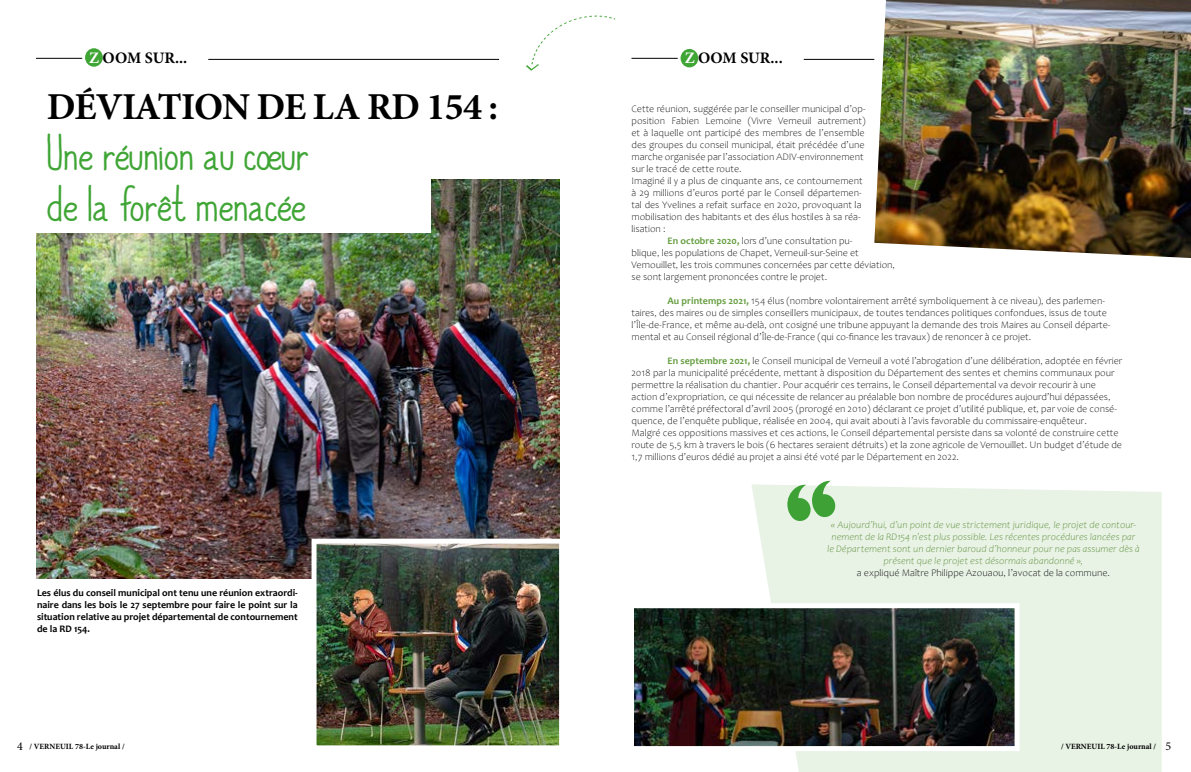
<style>
.page{position:relative;width:1191px;height:772px;background:#fff}
.page>*{position:absolute;margin:0;border:0;box-sizing:border-box;transform-origin:0 0}
.t1{font:48px/51px "Always Together";letter-spacing:-.005em;color:#3fa535}
.t2{font:700 38px "Minion Pro";letter-spacing:-.02em;color:#000}
.t3{font:700 16px "Minion Pro";letter-spacing:-.01em;color:#000}
.t4{font:12px "Minion Pro";color:#000}
.t5{font:300 10px/12px "Candara";color:#000}
.t6{font:italic 300 10px/12px "Candara";letter-spacing:.005em;color:#5f913c;text-align:center}
.t7{font:700 10px/12px "Candara";color:#000;text-align:justify}
.t8{font:700 8px "Minion Pro";color:#000}
.s1{color:#fff}
.s2{font-weight:700;color:#669e41}
</style>
<div class="page">
<div style="left:752px;top:484px;width:409px;height:287px;background:#e8f2e5"></div>
<div style="left:85px;top:48px;width:18px;height:19px;background:#3fa535;border-radius:50%"></div>
<hr style="left:208px;top:59px;width:291px;height:1px;background:#000">
<hr style="left:36px;top:58px;width:46px;height:1px;background:#000">
<div style="left:680px;top:49px;width:18px;height:18px;background:#3fa535;border-radius:50%"></div>
<hr style="left:803px;top:59px;width:71px;height:1px;background:#000">
<hr style="left:631px;top:58px;width:46px;height:1px;background:#000">
<img style="left:36px;top:180px;width:523px;height:398px">
<svg style="left:526px;top:16px;width:89px;height:55px"></svg>
<img style="left:874px;top:0;width:317px;height:258px">
<div style="left:30px;top:176px;width:401px;height:57px;background:#fff"></div>
<img style="left:317px;top:544px;width:241px;height:199px">
<div style="left:311px;top:538px;width:253px;height:211px;border:5px solid #fff"></div>
<img style="left:635px;top:608px;width:378px;height:136px">
<div style="left:629px;top:602px;width:390px;height:148px;border:5px solid #fff"></div>
<svg style="left:787px;top:480px;width:49px;height:41px"></svg>
<h3 class="t3" style="left:89px;top:47px;width:99px"><span class="s1">Z</span> OOM SUR...</h3>
<h2 class="t2" style="left:47px;top:80px;width:453px">DÉVIATION DE LA RD 154 :</h2>
<h1 class="t1" style="left:47px;top:126px;width:264px">Une réunion au cœur de la forêt menacée</h1>
<p class="t7" style="left:37px;top:586px;width:262px">Les élus du conseil municipal ont tenu une réunion extraordi&shy;naire dans les bois le 27 septembre pour faire le point sur la situation relative au projet départemental de contournement de la RD 154.</p>
<h3 class="t3" style="left:684px;top:47px;width:99px"><span class="s1">Z</span> OOM SUR...</h3>
<p class="t5" style="left:631px;top:102px;width:235px">Cette réunion, suggérée par le conseiller municipal d’op&shy;position Fabien Lemoine (Vivre Verneuil autrement) et à laquelle ont participé des membres de l’ensemble des groupes du conseil municipal, était précédée d’une marche organisée par l’association ADIV-environnement sur le tracé de cette route.<br>Imaginé il y a plus de cinquante ans, ce contournement à 29 millions d’euros porté par le Conseil départemen&shy;tal des Yvelines a refait surface en 2020, provoquant la mobilisation des habitants et des élus hostiles à sa réa&shy;lisation :</p>
<p class="t5" style="left:631px;top:234px;width:265px;text-indent:36px"><span class="s2">En octobre 2020,</span> lors d’une consultation pu-<br>blique, les populations de Chapet, Verneuil-sur-Seine et Vernouillet, les trois communes concernées par cette déviation, se sont largement prononcées contre le projet.</p>
<p class="t5" style="left:631px;top:294px;width:480px;text-indent:36px"><span class="s2">Au printemps 2021,</span> 154 élus (nombre volontairement arrêté symboliquement à ce niveau), des parlemen&shy;taires, des maires ou de simples conseillers municipaux, de toutes tendances politiques confondues, issus de toute l’Île-de-France, et même au-delà, ont cosigné une tribune appuyant la demande des trois Maires au Conseil départe&shy;mental et au Conseil régional d’Île-de-France (qui co-finance les travaux) de renoncer à ce projet.</p>
<p class="t5" style="left:631px;top:354px;width:492px;text-indent:36px"><span class="s2">En septembre 2021,</span> le Conseil municipal de Verneuil a voté l’abrogation d’une délibération, adoptée en février 2018 par la municipalité précédente, mettant à disposition du Département des sentes et chemins communaux pour permettre la réalisation du chantier. Pour acquérir ces terrains, le Conseil départemental va devoir recourir à une action d’expropriation, ce qui nécessite de relancer au préalable bon nombre de procédures aujourd’hui dépassées, comme l’arrêté préfectoral d’avril 2005 (prorogé en 2010) déclarant ce projet d’utilité publique, et, par voie de consé&shy;quence, de l’enquête publique, réalisée en 2004, qui avait abouti à l’avis favorable du commissaire-enquêteur.<br>Malgré ces oppositions massives et ces actions, le Conseil départemental persiste dans sa volonté de construire cette route de 5,5 km à travers le bois (6 hectares seraient détruits) et la zone agricole de Vernouillet. Un budget d’étude de 1,7 millions d’euros dédié au projet a ainsi été voté par le Département en 2022.</p>
<p class="t6" style="left:827px;top:518px;width:314px">« Aujourd’hui, d’un point de vue strictement juridique, le projet de contour&shy;nement de la RD154 n’est plus possible. Les récentes procédures lancées par le Département sont un dernier baroud d’honneur pour ne pas assumer dès à présent que le projet est désormais abandonné »,</p>
<p class="t5" style="left:857px;top:567px;width:255px">a expliqué Maître Philippe Azouaou, l’avocat de la commune.</p>
<p class="t4" style="left:17px;top:737px;width:7px">4</p>
<p class="t4" style="left:1165px;top:737px;width:7px">5</p>
<p class="t8" style="left:30px;top:740px;width:97px">/ VERNEUIL 78-Le journal /</p>
<p class="t8" style="left:1061px;top:740px;width:97px">/ VERNEUIL 78-Le journal /</p>
</div>
